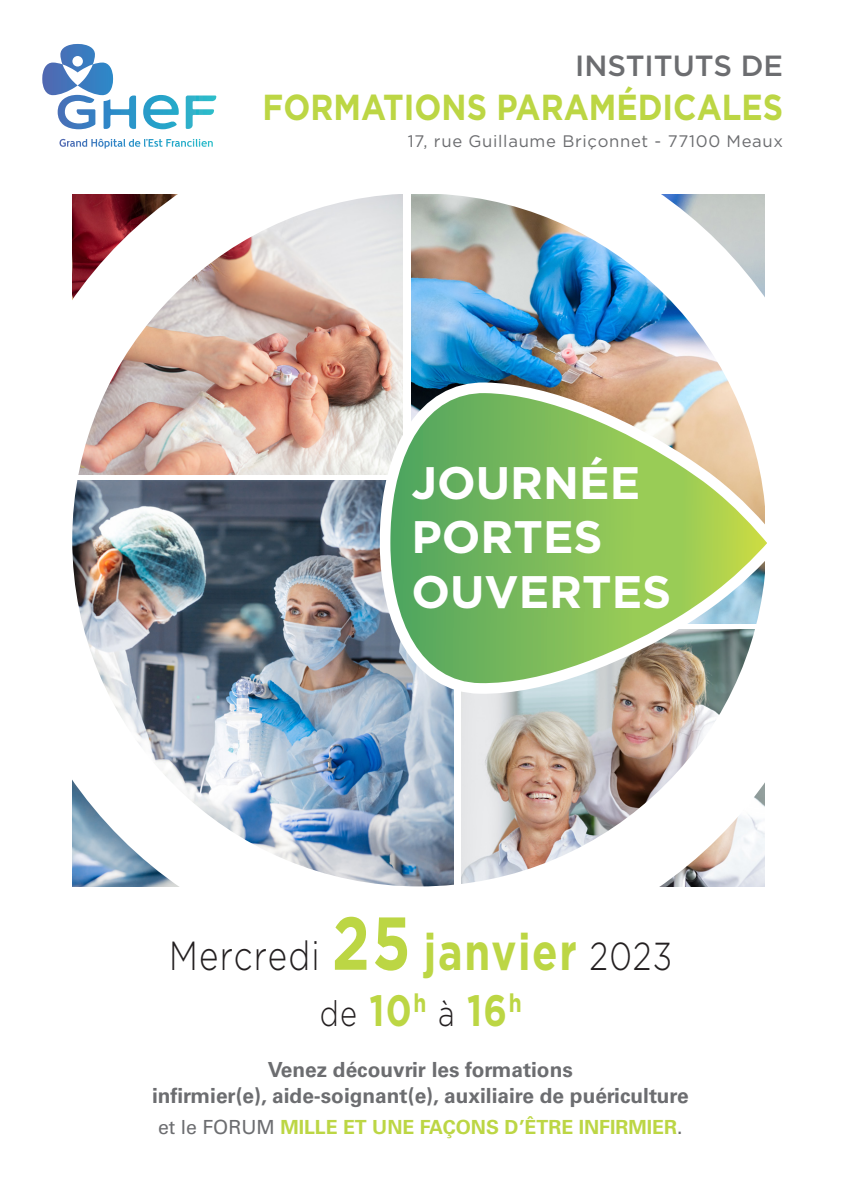
<style>
.page{position:relative;width:842px;height:1191px;background:#fff}
.page>*{position:absolute;margin:0;border:0;box-sizing:border-box;transform-origin:0 0}
.t1{font:700 45.6px "Gotham";color:#fff}
.t2{font:700 43.8px "Gotham";color:#bcd644;scale:.82 1}
.t3{font:300 40.6px "Gotham";letter-spacing:.04em;color:#231f20;scale:.82 1}
.t4{font:700 36.2px "Gotham";color:#bcd644;scale:.88 1}
.t5{font:500 29.2px "Gotham";color:#6c6d70}
.t6{font:700 20.8px "Univers LT Std";color:#6c6d70}
.t7{font:700 19.4px "Univers LT Std";color:#bcd644}
.t8{font:16.6px "Gotham";letter-spacing:.04em;color:#6c6d70}
.s1{font-weight:700;font-size:74.8px;color:#bcd644}
.s2{font-weight:700;font-size:51.2px;color:#bcd644}
.s3{font-size:39px}
.s4{font-weight:300;font-size:35.4px;color:#231f20}
.s5{font-weight:400;color:#6c6d70}
</style>
<div class="page">
<svg style="left:42px;top:44px;width:174px;height:74px"></svg>
<img style="left:58px;top:118px;width:707px;height:769px">
<svg style="left:374px;top:378px;width:393px;height:320px;background:#9cc082"></svg>
<p class="t5" style="left:575px;top:49px;width:209px">INSTITUTS DE</p>
<p class="t4" style="left:263px;top:86px;width:593px">FORMATIONS PARAMÉDICALES</p>
<p class="t8" style="left:408px;top:132px;width:377px">17, rue Guillaume Briçonnet - 77100 Meaux</p>
<p class="t1" style="left:411px;top:456px;width:230px">JOURNÉE</p>
<p class="t1" style="left:411px;top:510px;width:193px">PORTES</p>
<p class="t1" style="left:411px;top:565px;width:261px">OUVERTES</p>
<p class="t3" style="left:169px;top:933px;width:615px">Mercredi <span class="s1">25</span> <span class="s2">janvier</span> <span class="s3">2023</span></p>
<p class="t2" style="left:320px;top:985px;width:247px"><span class="s4">de</span> 10<sup>h</sup> <span class="s4">à</span> 16<sup>h</sup></p>
<p class="t6" style="left:268px;top:1058px;width:307px">Venez découvrir les formations</p>
<p class="t6" style="left:152px;top:1083px;width:538px">infirmier(e), aide-soignant(e), auxiliaire de puériculture</p>
<p class="t7" style="left:158px;top:1115px;width:526px"><span class="s5">et le FORUM</span> MILLE ET UNE FAÇONS D’ÊTRE INFIRMIER<span class="s5">.</span></p>
</div>
